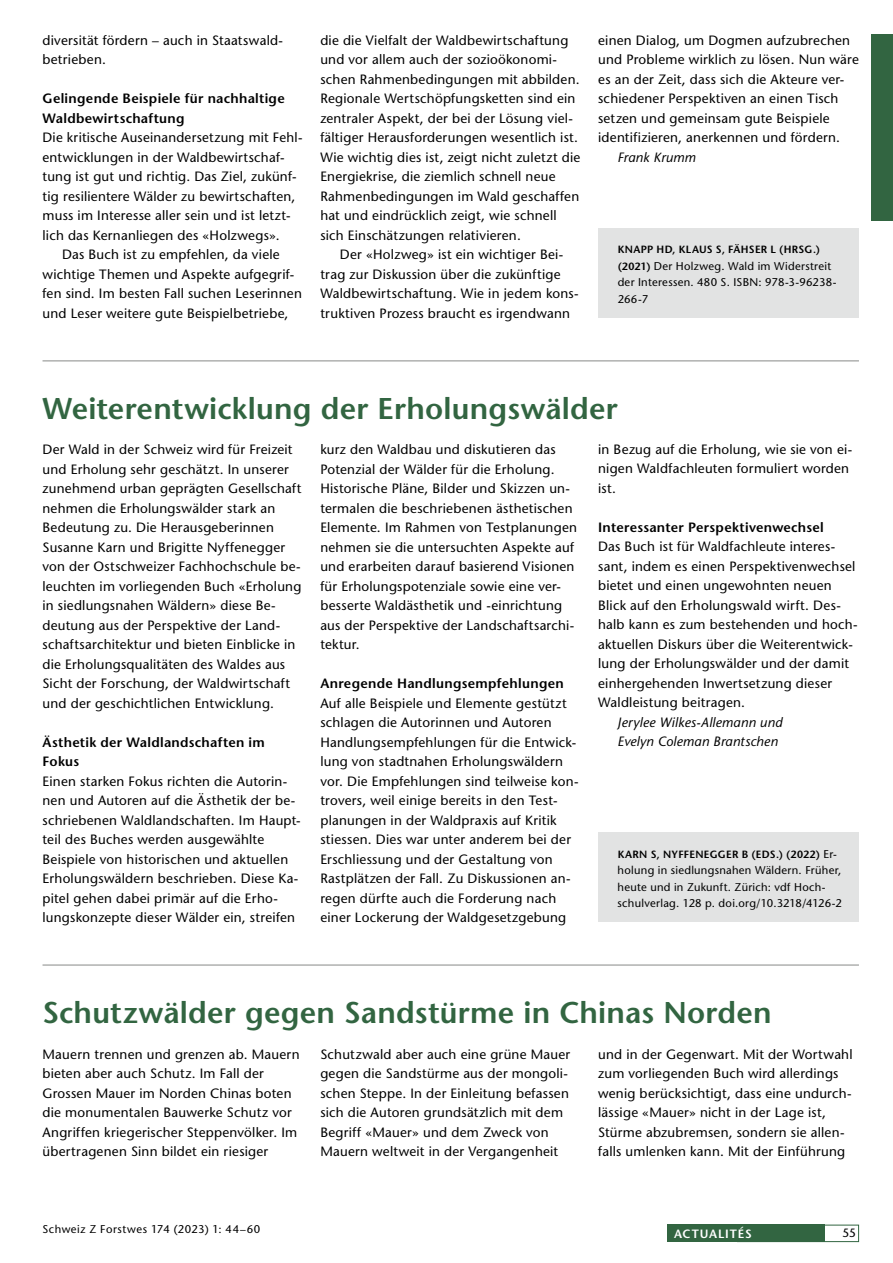
<style>
.page{position:relative;width:893px;height:1263px;background:#fff}
.page>*{position:absolute;margin:0;border:0;box-sizing:border-box;transform-origin:0 0}
.t1{font:600 30px "Stone Sans Std";letter-spacing:.01em;color:#326541}
.t2{font:500 13.5px/19.5px "Stone Sans Std";letter-spacing:.02em;color:#000}
.t3{font:600 13.5px/19.5px "Stone Sans Std";letter-spacing:.02em;color:#000}
.t4{font:italic 500 13.5px/19.5px "Stone Sans Std";letter-spacing:.015em;color:#000}
.t5{font:600 12px "Stone Sans Std";letter-spacing:.075em;color:#fff}
.t6{font:500 12px "Stone Sans Std";color:#000}
.t7{font:500 11.25px/16.5px "Stone Sans Std";letter-spacing:.025em;color:#000}
.t8{font:500 11.25px "Stone Sans Std";letter-spacing:.045em;color:#000}
.t9{font:600 10.5px "Stone Sans Std";letter-spacing:.025em;color:#000}
.s1{font-weight:600;font-size:10.5px}
.s2{font-weight:500;font-size:11.25px}
</style>
<div class="page">
<div style="left:872px;top:34px;width:21px;height:186px;background:#326541"></div>
<div style="left:737px;top:1225px;width:122px;height:17px;border:1px solid #326541"></div>
<div style="left:668px;top:1225px;width:157px;height:17px;background:#326541"></div>
<div style="left:598px;top:229px;width:261px;height:89px;background:#e2e3e3"></div>
<div style="left:598px;top:832px;width:261px;height:90px;background:#e2e3e3"></div>
<hr style="left:43px;top:360px;width:816px;height:1px;background:#878988">
<hr style="left:43px;top:965px;width:816px;height:1px;background:#878988">
<p class="t2" style="left:43px;top:30px;width:241px">diversität fördern – auch in Staatswald&shy;betrieben.</p>
<p class="t3" style="left:43px;top:89px;width:244px">Gelingende Beispiele für nachhaltige<br>Waldbewirtschaftung</p>
<p class="t2" style="left:43px;top:128px;width:262px">Die kritische Auseinandersetzung mit Fehl-</p>
<p class="t2" style="left:43px;top:147px;width:244px">entwicklungen in der Waldbewirtschaf-</p>
<p class="t2" style="left:43px;top:167px;width:256px">tung ist gut und richtig. Das Ziel, zukünf-</p>
<p class="t2" style="left:43px;top:186px;width:254px">tig resilientere Wälder zu bewirtschaften,</p>
<p class="t2" style="left:43px;top:206px;width:249px">muss im Interesse aller sein und ist letzt-</p>
<p class="t2" style="left:43px;top:225px;width:239px">lich das Kernanliegen des «Holzwegs».</p>
<p class="t2" style="left:62px;top:245px;width:219px">Das Buch ist zu empfehlen, da viele</p>
<p class="t2" style="left:43px;top:264px;width:253px">wichtige Themen und Aspekte aufgegrif-</p>
<p class="t2" style="left:43px;top:284px;width:261px">fen sind. Im besten Fall suchen Leserinnen</p>
<p class="t2" style="left:43px;top:303px;width:247px">und Leser weitere gute Beispielbetriebe,</p>
<p class="t2" style="left:320px;top:30px;width:262px">die die Vielfalt der Waldbewirtschaftung und vor allem auch der sozioökonomi&shy;schen Rahmenbedingungen mit abbilden.<br>Regionale Wertschöpfungsketten sind ein zentraler Aspekt, der bei der Lösung viel&shy;fältiger Herausforderungen wesentlich ist.<br>Wie wichtig dies ist, zeigt nicht zuletzt die Energiekrise, die ziemlich schnell neue Rahmenbedingungen im Wald geschaffen hat und eindrücklich zeigt, wie schnell sich Einschätzungen relativieren.</p>
<p class="t2" style="left:320px;top:245px;width:260px;text-indent:19px">Der «Holzweg» ist ein wichtiger Bei&shy;trag zur Diskussion über die zukünftige Waldbewirtschaftung. Wie in jedem kons&shy;truktiven Prozess braucht es irgendwann</p>
<p class="t2" style="left:598px;top:30px;width:262px">einen Dialog, um Dogmen aufzubrechen und Probleme wirklich zu lösen. Nun wäre es an der Zeit, dass sich die Akteure ver&shy;schiedener Perspektiven an einen Tisch setzen und gemeinsam gute Beispiele identifizieren, anerkennen und fördern.</p>
<p class="t4" style="left:618px;top:147px;width:80px">Frank Krumm</p>
<p class="t9" style="left:618px;top:243px;width:204px">KNAPP HD, KLAUS S, FÄHSER L (HRSG.)</p>
<p class="t7" style="left:618px;top:258px;width:220px"><span class="s1">(2021)</span> Der Holzweg. Wald im Widerstreit der Interessen. 480 S. ISBN: 978-3-96238-<br>266-7</p>
<h1 class="t1" style="left:43px;top:390px;width:577px">Weiterentwicklung der Erholungswälder</h1>
<p class="t2" style="left:43px;top:440px;width:260px">Der Wald in der Schweiz wird für Freizeit und Erholung sehr geschätzt. In unserer zunehmend urban geprägten Gesellschaft nehmen die Erholungswälder stark an Bedeutung zu. Die Herausgeberinnen Susanne Karn und Brigitte Nyffenegger von der Ostschweizer Fachhochschule be&shy;leuchten im vorliegenden Buch «Erholung in siedlungsnahen Wäldern» diese Be&shy;deutung aus der Perspektive der Land&shy;schaftsarchitektur und bieten Einblicke in die Erholungsqualitäten des Waldes aus Sicht der Forschung, der Waldwirtschaft und der geschichtlichen Entwicklung.</p>
<p class="t3" style="left:43px;top:732px;width:224px">Ästhetik der Waldlandschaften im<br>Fokus</p>
<p class="t2" style="left:43px;top:771px;width:260px">Einen starken Fokus richten die Autorin&shy;nen und Autoren auf die Ästhetik der be&shy;schriebenen Waldlandschaften. Im Haupt&shy;teil des Buches werden ausgewählte Beispiele von historischen und aktuellen Erholungswäldern beschrieben. Diese Ka&shy;pitel gehen dabei primär auf die Erho&shy;lungskonzepte dieser Wälder ein, streifen</p>
<p class="t2" style="left:598px;top:439px;width:256px">in Bezug auf die Erholung, wie sie von ei&shy;nigen Waldfachleuten formuliert worden ist.</p>
<p class="t3" style="left:598px;top:517px;width:227px">Interessanter Perspektivenwechsel</p>
<p class="t2" style="left:598px;top:537px;width:261px">Das Buch ist für Waldfachleute interes&shy;sant, indem es einen Perspektivenwechsel bietet und einen ungewohnten neuen Blick auf den Erholungswald wirft. Des&shy;halb kann es zum bestehenden und hoch&shy;aktuellen Diskurs über die Weiterentwick&shy;lung der Erholungswälder und der damit einhergehenden Inwertsetzung dieser Waldleistung beitragen.</p>
<p class="t4" style="left:618px;top:712px;width:166px">Jerylee Wilkes-Allemann und<br>Evelyn Coleman Brantschen</p>
<p class="t2" style="left:320px;top:440px;width:258px">kurz den Waldbau und diskutieren das Potenzial der Wälder für die Erholung.<br>Historische Pläne, Bilder und Skizzen un&shy;termalen die beschriebenen ästhetischen Elemente. Im Rahmen von Testplanungen nehmen sie die untersuchten Aspekte auf und erarbeiten darauf basierend Visionen für Erholungspotenziale sowie eine ver&shy;besserte Waldästhetik und -einrichtung aus der Perspektive der Landschaftsarchi&shy;tektur.</p>
<p class="t3" style="left:320px;top:673px;width:245px">Anregende Handlungsempfehlungen</p>
<p class="t2" style="left:320px;top:693px;width:260px">Auf alle Beispiele und Elemente gestützt schlagen die Autorinnen und Autoren Handlungsempfehlungen für die Entwick&shy;lung von stadtnahen Erholungswäldern vor. Die Empfehlungen sind teilweise kon&shy;trovers, weil einige bereits in den Test&shy;planungen in der Waldpraxis auf Kritik stiessen. Dies war unter anderem bei der Erschliessung und der Gestaltung von Rastplätzen der Fall. Zu Diskussionen an&shy;regen dürfte auch die Forderung nach einer Lockerung der Waldgesetzgebung</p>
<p class="t9" style="left:618px;top:847px;width:221px">KARN S, NYFFENEGGER B (EDS.) (2022) <span class="s2">Er-</span></p>
<p class="t7" style="left:618px;top:862px;width:226px">holung in siedlungsnahen Wäldern. Frü her, heute und in Zukunft. Zürich: vdf Hoch&shy;schulverlag. 128 p. doi.org/10.3218/4126-2</p>
<h1 class="t1" style="left:43px;top:995px;width:731px">Schutzwälder gegen Sandstürme in Chinas Norden</h1>
<p class="t2" style="left:43px;top:1044px;width:259px">Mauern trennen und grenzen ab. Mauern bieten aber auch Schutz. Im Fall der Grossen Mauer im Norden Chinas boten die monumentalen Bauwerke Schutz vor Angriffen kriegerischer Steppenvölker. Im übertragenen Sinn bildet ein riesiger</p>
<p class="t2" style="left:320px;top:1044px;width:251px">Schutzwald aber auch eine grüne Mauer gegen die Sandstürme aus der mongoli&shy;schen Steppe. In der Einleitung befassen sich die Autoren grundsätzlich mit dem Begriff «Mauer» und dem Zweck von Mauern weltweit in der Vergangenheit</p>
<p class="t2" style="left:598px;top:1044px;width:256px">und in der Gegenwart. Mit der Wortwahl zum vorliegenden Buch wird allerdings wenig berücksichtigt, dass eine undurch&shy;lässige «Mauer» nicht in der Lage ist, Stürme abzubremsen, sondern sie allen&shy;falls umlenken kann. Mit der Einführung</p>
<p class="t8" style="left:43px;top:1222px;width:219px">Schweiz Z Forstwes 174 (2023) 1: 44–60</p>
<p class="t5" style="left:674px;top:1226px;width:79px">ACTUALITÉS</p>
<p class="t6" style="left:842px;top:1226px;width:15px">55</p>
</div>
